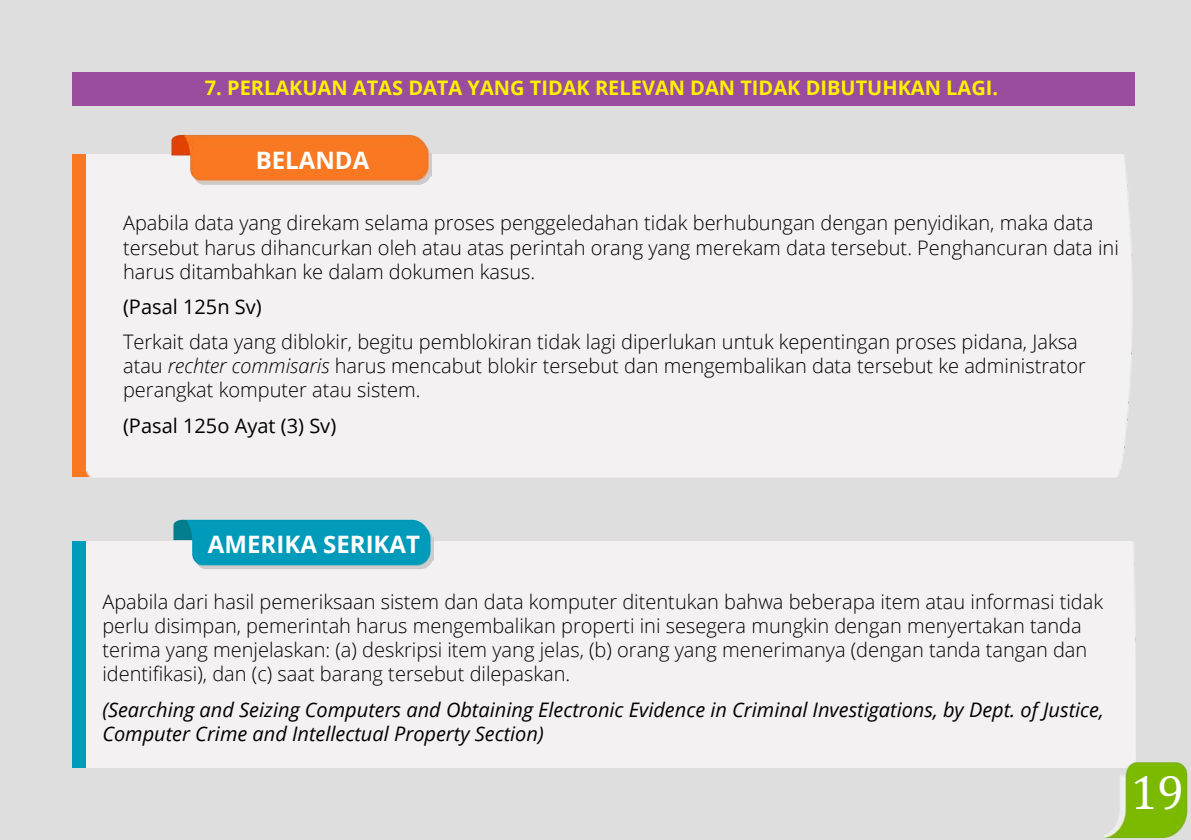
<style>
.page{position:relative;width:1191px;height:840px;background:#fff}
.page>*{position:absolute;margin:0;border:0;box-sizing:border-box;transform-origin:0 0}
.t1{font:48px "Cambria";color:#fff}
.t2{font:700 24px "Open Sans";color:#fff}
.t3{font:300 20px/24px "Open Sans";color:#000}
.t4{font:italic 20px/24px "Open Sans";color:#000}
.t5{font:700 20px "Open Sans";color:#fff200}
.t6{font:20px "Open Sans";color:#000}
.s1{font-style:italic}
</style>
<div class="page">
<div style="left:0;top:0;width:1191px;height:839px;background:#dedede"></div>
<div style="left:72px;top:72px;width:1062px;height:34px;background:#9a4c9d"></div>
<div style="left:72px;top:154px;width:14px;height:322px;background:#f97821"></div>
<div style="left:86px;top:154px;width:1047px;height:323px;background:#f3f1f1"></div>
<img style="left:164px;top:134px;width:267px;height:53px">
<div style="left:72px;top:541px;width:14px;height:226px;background:#009bba"></div>
<div style="left:86px;top:541px;width:1049px;height:226px;background:#f3f1f1"></div>
<img style="left:165px;top:519px;width:268px;height:53px">
<img style="left:1104px;top:759px;width:84px;height:80px">
<p class="t5" style="left:205px;top:74px;width:795px">7. PERLAKUAN ATAS DATA YANG TIDAK RELEVAN DAN TIDAK DIBUTUHKAN LAGI.</p>
<p class="t2" style="left:256px;top:143px;width:115px">BELANDA</p>
<p class="t3" style="left:123px;top:210px;width:997px">Apabila data yang direkam selama proses penggeledahan tidak berhubungan dengan penyidikan, maka data tersebut harus dihancurkan oleh atau atas perintah orang yang merekam data tersebut. Penghancuran data ini harus ditambahkan ke dalam dokumen kasus.</p>
<p class="t6" style="left:123px;top:293px;width:140px">(Pasal 125n Sv)</p>
<p class="t3" style="left:123px;top:329px;width:964px">Terkait data yang diblokir, begitu pemblokiran tidak lagi diperlukan untuk kepentingan proses pidana, Jaksa atau <span class="s1">rechter commisaris</span> harus mencabut blokir tersebut dan mengembalikan data tersebut ke administrator perangkat komputer atau sistem.</p>
<p class="t6" style="left:123px;top:411px;width:215px">(Pasal 125o Ayat (3) Sv)</p>
<p class="t2" style="left:208px;top:526px;width:213px">AMERIKA SERIKAT</p>
<p class="t3" style="left:102px;top:589px;width:1002px">Apabila dari hasil pemeriksaan sistem dan data komputer ditentukan bahwa beberapa item atau informasi tidak perlu disimpan, pemerintah harus mengembalikan properti ini sesegera mungkin dengan menyertakan tanda terima yang menjelaskan: (a) deskripsi item yang jelas, (b) orang yang menerimanya (dengan tanda tangan dan identifikasi), dan (c) saat barang tersebut dilepaskan.</p>
<p class="t4" style="left:102px;top:696px;width:1003px">(Searching and Seizing Computers and Obtaining Electronic Evidence in Criminal Investigations, by Dept. of Justice,<br>Computer Crime and Intellectual Property Section)</p>
<h1 class="t1" style="left:1131px;top:763px;width:55px">19</h1>
</div>
